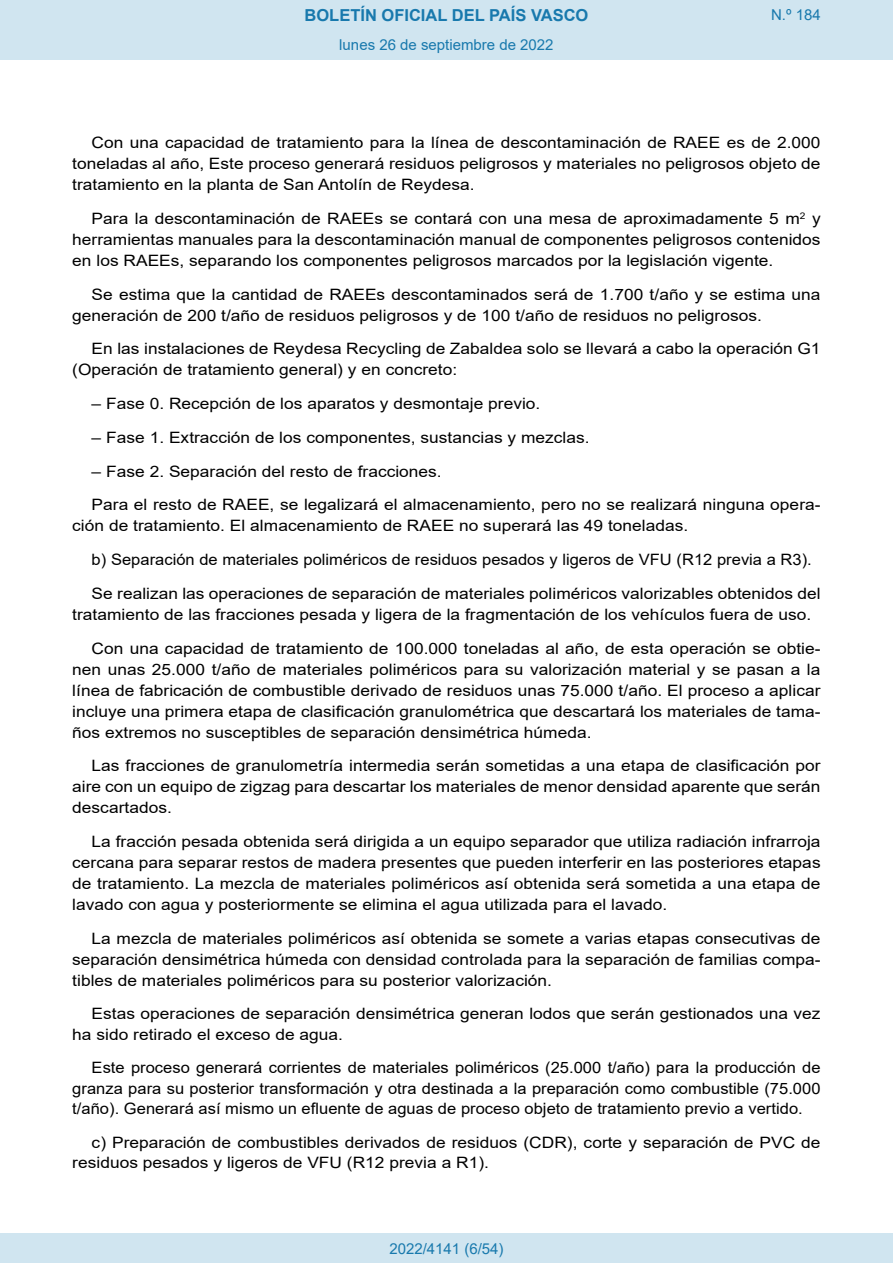
<style>
.page{position:relative;width:893px;height:1263px;background:#fff}
.page>*{position:absolute;margin:0;border:0;box-sizing:border-box;transform-origin:0 0}
.t1{font:700 16.5px "Arial";color:#1879ad}
.BOPVDetalle{font:15.6px/21px "Arial";color:#000;text-align:justify;scale:1.11 1}
.BOPVDetalle-2{font:15.6px/20.5px "Arial";color:#000;text-align:justify;scale:1.05 1}
.Paginacion_Centro{font:15px "Arial";color:#1879ad}
</style>
<div class="page">
<div style="left:0;top:0;width:893px;height:60px;background:#d0e5f0"></div>
<div style="left:0;top:1233px;width:893px;height:30px;background:#d0e5f0"></div>
<p class="t1" style="left:305px;top:3px;width:285px">BOLETÍN OFICIAL DEL PAÍS VASCO</p>
<p class="Paginacion_Centro" style="left:339px;top:35px;width:216px">lunes 26 de septiembre de 2022</p>
<p class="Paginacion_Centro" style="left:771px;top:5px;width:51px">N.º 184</p>
<p class="BOPVDetalle" style="left:72px;top:132px;width:676px;text-indent:19px">Con una capacidad de tratamiento para la línea de descontaminación de RAEE es de 2.000 toneladas al año, Este proceso generará residuos peligrosos y materiales no peligrosos objeto de tratamiento en la planta de San Antolín de Reydesa.</p>
<p class="BOPVDetalle" style="left:72px;top:208px;width:676px;text-indent:19px">Para la descontaminación de RAEEs se contará con una mesa de aproximadamente 5 m<sup>2</sup> y herramientas manuales para la descontaminación manual de componentes peligrosos contenidos en los RAEEs, separando los componentes peligrosos marcados por la legislación vigente.</p>
<p class="BOPVDetalle" style="left:72px;top:284px;width:676px;text-indent:19px">Se estima que la cantidad de RAEEs descontaminados será de 1.700 t/año y se estima una generación de 200 t/año de residuos peligrosos y de 100 t/año de residuos no peligrosos.</p>
<p class="BOPVDetalle" style="left:72px;top:338px;width:676px;text-indent:19px">En las instalaciones de Reydesa Recycling de Zabaldea solo se llevará a cabo la operación G1 (Operación de tratamiento general) y en concreto:</p>
<p class="BOPVDetalle" style="left:92px;top:393px;width:406px">– Fase 0. Recepción de los aparatos y desmontaje previo.</p>
<p class="BOPVDetalle" style="left:92px;top:427px;width:450px">– Fase 1. Extracción de los componentes, sustancias y mezclas.</p>
<p class="BOPVDetalle" style="left:92px;top:461px;width:317px">– Fase 2. Separación del resto de fracciones.</p>
<p class="BOPVDetalle" style="left:72px;top:494px;width:676px;text-indent:19px">Para el resto de RAEE, se legalizará el almacenamiento, pero no se realizará ninguna opera&shy;ción de tratamiento. El almacenamiento de RAEE no superará las 49 toneladas.</p>
<p class="BOPVDetalle-2" style="left:92px;top:549px;width:687px">b) Separación de materiales poliméricos de residuos pesados y ligeros de VFU (R12 previa a R3).</p>
<p class="BOPVDetalle" style="left:72px;top:583px;width:676px;text-indent:19px">Se realizan las operaciones de separación de materiales poliméricos valorizables obtenidos del tratamiento de las fracciones pesada y ligera de la fragmentación de los vehículos fuera de uso.</p>
<p class="BOPVDetalle" style="left:72px;top:638px;width:676px;text-indent:19px">Con una capacidad de tratamiento de 100.000 toneladas al año, de esta operación se obtie&shy;nen unas 25.000 t/año de materiales poliméricos para su valorización material y se pasan a la línea de fabricación de combustible derivado de residuos unas 75.000 t/año. El proceso a aplicar incluye una primera etapa de clasificación granulométrica que descartará los materiales de tama&shy;ños extremos no susceptibles de separación densimétrica húmeda.</p>
<p class="BOPVDetalle" style="left:72px;top:755px;width:676px;text-indent:19px">Las fracciones de granulometría intermedia serán sometidas a una etapa de clasificación por aire con un equipo de zigzag para descartar los materiales de menor densidad aparente que serán descartados.</p>
<p class="BOPVDetalle" style="left:72px;top:831px;width:676px;text-indent:19px">La fracción pesada obtenida será dirigida a un equipo separador que utiliza radiación infrarroja cercana para separar restos de madera presentes que pueden interferir en las posteriores etapas de tratamiento. La mezcla de materiales poliméricos así obtenida será sometida a una etapa de lavado con agua y posteriormente se elimina el agua utilizada para el lavado.</p>
<p class="BOPVDetalle" style="left:72px;top:928px;width:676px;text-indent:19px">La mezcla de materiales poliméricos así obtenida se somete a varias etapas consecutivas de separación densimétrica húmeda con densidad controlada para la separación de familias compa&shy;tibles de materiales poliméricos para su posterior valorización.</p>
<p class="BOPVDetalle" style="left:72px;top:1003px;width:676px;line-height:20.5px;text-indent:19px">Estas operaciones de separación densimétrica generan lodos que serán gestionados una vez ha sido retirado el exceso de agua.</p>
<p class="BOPVDetalle-2" style="left:72px;top:1057px;width:714px;text-indent:19px">Este proceso generará corrientes de materiales poliméricos (25.000 t/año) para la producción de granza para su posterior transformación y otra destinada a la preparación como combustible (75.000 t/año). Generará así mismo un efluente de aguas de proceso objeto de tratamiento previo a vertido.</p>
<p class="BOPVDetalle" style="left:72px;top:1132px;width:676px;line-height:20.5px;text-indent:19px">c) Preparación de combustibles derivados de residuos (CDR), corte y separación de PVC de residuos pesados y ligeros de VFU (R12 previa a R1).</p>
<p class="Paginacion_Centro" style="left:389px;top:1238px;width:116px">2022/4141 (6/54)</p>
</div>
